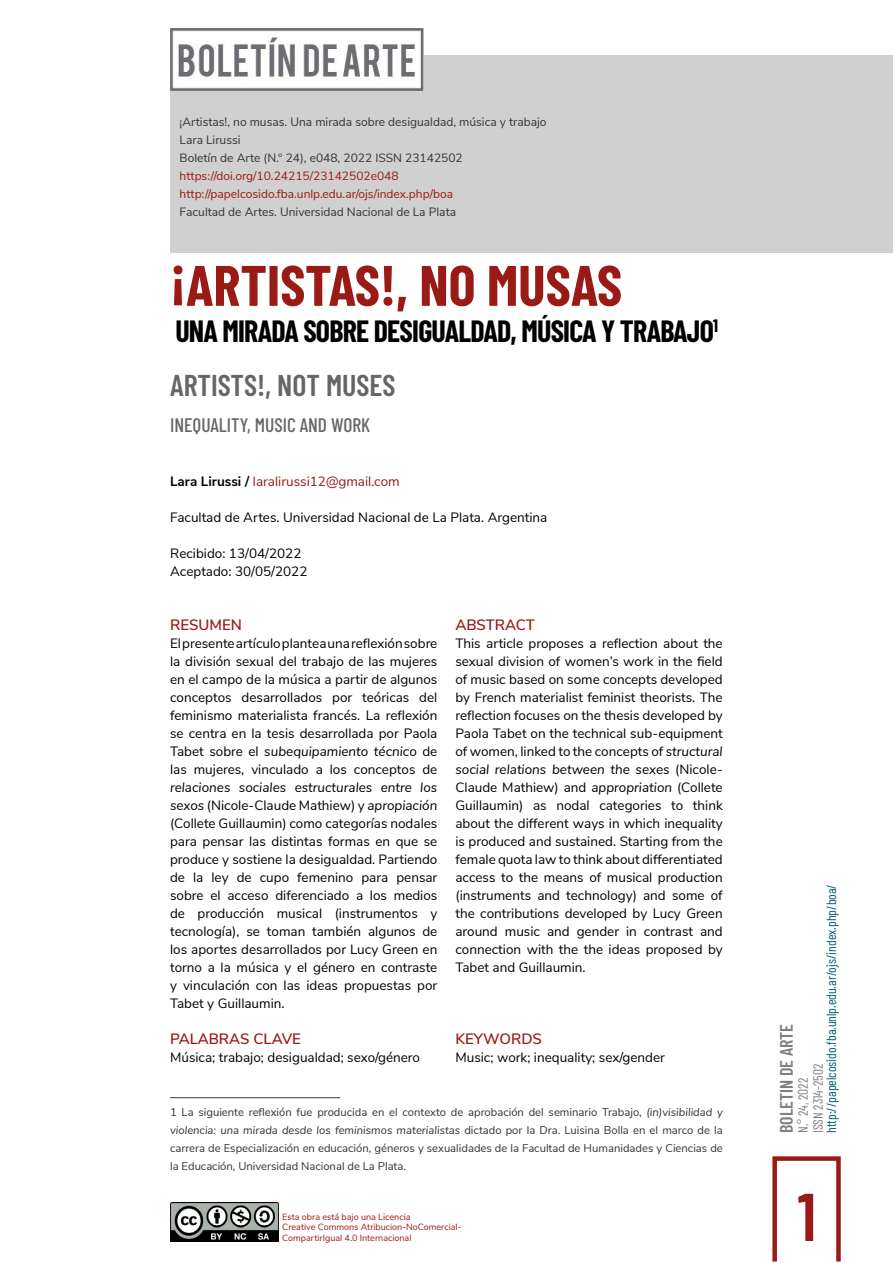
<style>
.page{position:relative;width:893px;height:1263px;background:#fff}
.page>*{position:absolute;margin:0;border:0;box-sizing:border-box;transform-origin:0 0}
.t1{font:600 67.5px "Barlow Condensed";color:#9a1a15}
.t2{font:700 57px "Barlow Condensed";color:#9a1a15}
.t3{font:700 30px/54px "Barlow Condensed";letter-spacing:-.025em;color:#000}
.t4{font:500 19.5px "Barlow Condensed";color:#666}
.t5{font:600 18px "Barlow Condensed";color:#808080}
.t6{font:600 15px "Nunito Sans";color:#9a1915}
.t7{font:13.5px/18px "Nunito Sans";color:#000;text-align:justify}
.t8{font:13.5px "Barlow Condensed";color:#046075}
.t9{font:13.5px "Nunito Sans";color:#9a1915}
.t10{font:13.5px/15px "Barlow Condensed";color:#808080}
.t11{font:12px/18px "Nunito Sans";color:#333}
.t12{font:12px/18px "Nunito Sans";color:#9a1915}
.t13{font:11.25px/18px "Nunito Sans";color:#333;text-align:justify}
.t14{font:9px/10.8px "Nunito Sans";color:#9a1915}
.s1{font-weight:600;color:#666}
.s2{font-weight:700;color:#000}
.s3{font-style:italic}
</style>
<div class="page">
<div style="left:772px;top:1156px;width:69px;height:107px;border:4px solid #9a1a15"></div>
<div style="left:170px;top:55px;width:723px;height:198px;background:#d0d0d0"></div>
<img style="left:171px;top:1202px;width:107px;height:39px">
<img style="left:170px;top:29px;width:253px;height:61px">
<hr style="left:170px;top:1097px;width:170px;height:1px;background:#4d4d4d">
<p class="t11" style="left:180px;top:112px;width:368px">¡Artistas!, no musas. Una mirada sobre desigualdad, música y trabajo<br>Lara Lirussi<br>Boletín de Arte (N.° 24), e048, 2022 ISSN 23142502</p>
<p class="t12" style="left:180px;top:166px;width:275px">https://doi.org/10.24215/23142502e048 http://papelcosido.fba.unlp.edu.ar/ojs/index.php/boa</p>
<p class="t11" style="left:180px;top:202px;width:278px">Facultad de Artes. Universidad Nacional de La Plata</p>
<h2 class="t2" style="left:170px;top:245px;width:454px">¡ARTISTAS!, NO MUSAS</h2>
<h3 class="t3" style="left:170px;top:303px;width:549px">UNA MIRADA SOBRE DESIGUALDAD, MÚSICA Y TRABAJO<sup>1<br></sup><span class="s1">ARTISTS!, NOT MUSES</span></h3>
<h3 class="t4" style="left:170px;top:411px;width:202px">INEQUALITY, MUSIC AND WORK</h3>
<p class="t9" style="left:170px;top:471px;width:231px"><span class="s2">Lara Lirussi /</span> laralirussi12@gmail.com</p>
<p class="t7" style="left:170px;top:507px;width:379px">Facultad de Artes. Universidad Nacional de La Plata. Argentina</p>
<p class="t7" style="left:170px;top:543px;width:139px">Recibido: 13/04/2022<br>Aceptado: 30/05/2022</p>
<p class="t6" style="left:170px;top:614px;width:73px">RESUMEN</p>
<p class="t7" style="left:170px;top:633px;width:269px">El presente artículo plantea una reflexión sobre la división sexual del trabajo de las mujeres en el campo de la música a partir de algunos conceptos desarrollados por teóricas del feminismo materialista francés. La reflexión se centra en la tesis desarrollada por Paola Tabet sobre el <span class="s3">subequipamiento técnico</span> de las mujeres, vinculado a los conceptos de</p>
<p class="t7" style="left:170px;top:777px;width:269px"><span class="s3">relaciones sociales estructurales entre los sexos</span> (Nicole-Claude Mathiew) y <span class="s3">apropiación </span>(Collete Guillaumin) como categorías nodales para pensar las distintas formas en que se produce y sostiene la desigualdad. Partiendo de la ley de cupo femenino para pensar sobre el acceso diferenciado a los medios de producción musical (instrumentos y tecnología), se toman también algunos de los aportes desarrollados por Lucy Green en torno a la música y el género en contraste y vinculación con las ideas propuestas por Tabet y Guillaumin.</p>
<p class="t6" style="left:170px;top:1028px;width:132px">PALABRAS CLAVE</p>
<p class="t7" style="left:170px;top:1047px;width:251px">Música; trabajo; desigualdad; sexo/género</p>
<p class="t6" style="left:455px;top:614px;width:81px">ABSTRACT</p>
<p class="t7" style="left:455px;top:633px;width:269px">This article proposes a reflection about the sexual division of women’s work in the field of music based on some concepts developed by French materialist feminist theorists. The reflection focuses on the thesis developed by Paola Tabet on the technical sub-equipment of women, linked to the concepts of <span class="s3">structural social relations between the sexes</span> (Nicole-Claude Mathiew) and <span class="s3">appropriation</span> (Collete Guillaumin) as nodal categories to think about the different ways in which inequality is produced and sustained. Starting from the female quota law to think about differentiated access to the means of musical production (instruments and technology) and some of the contributions developed by Lucy Green around music and gender in contrast and connection with the the ideas proposed by Tabet and Guillaumin.</p>
<p class="t6" style="left:455px;top:1028px;width:88px">KEYWORDS</p>
<p class="t7" style="left:455px;top:1047px;width:211px">Music; work; inequality; sex/gender</p>
<p class="t13" style="left:170px;top:1102px;width:554px">1 La siguiente reflexión fue producida en el contexto de aprobación del seminario Trabajo, <span class="s3">(in)visibilidad y violencia: una mirada desde los feminismos materialistas</span> dictado por la Dra. Luisina Bolla en el marco de la carrera de Especialización en educación, géneros y sexualidades de la Facultad de Humanidades y Ciencias de la Educación, Universidad Nacional de La Plata.</p>
<p class="t14" style="left:282px;top:1210px;width:181px">Esta obra está bajo una Licencia<br>Creative Commons Atribucion-NoComercial-<br>CompartirIgual 4.0 Internacional</p>
<p class="t8" style="left:822px;top:1133px;width:251px;rotate:-90deg">http://papelcosido.fba.unlp.edu.ar/ojs/index.php/boa/</p>
<h3 class="t5" style="left:773px;top:1133px;width:111px;rotate:-90deg">BOLETIN DE ARTE</h3>
<p class="t10" style="left:794px;top:1133px;width:71px;rotate:-90deg">N.° 24, 2022<br>ISSN 2314-2502</p>
<h1 class="t1" style="left:798px;top:1168px;width:20px">1</h1>
</div>
